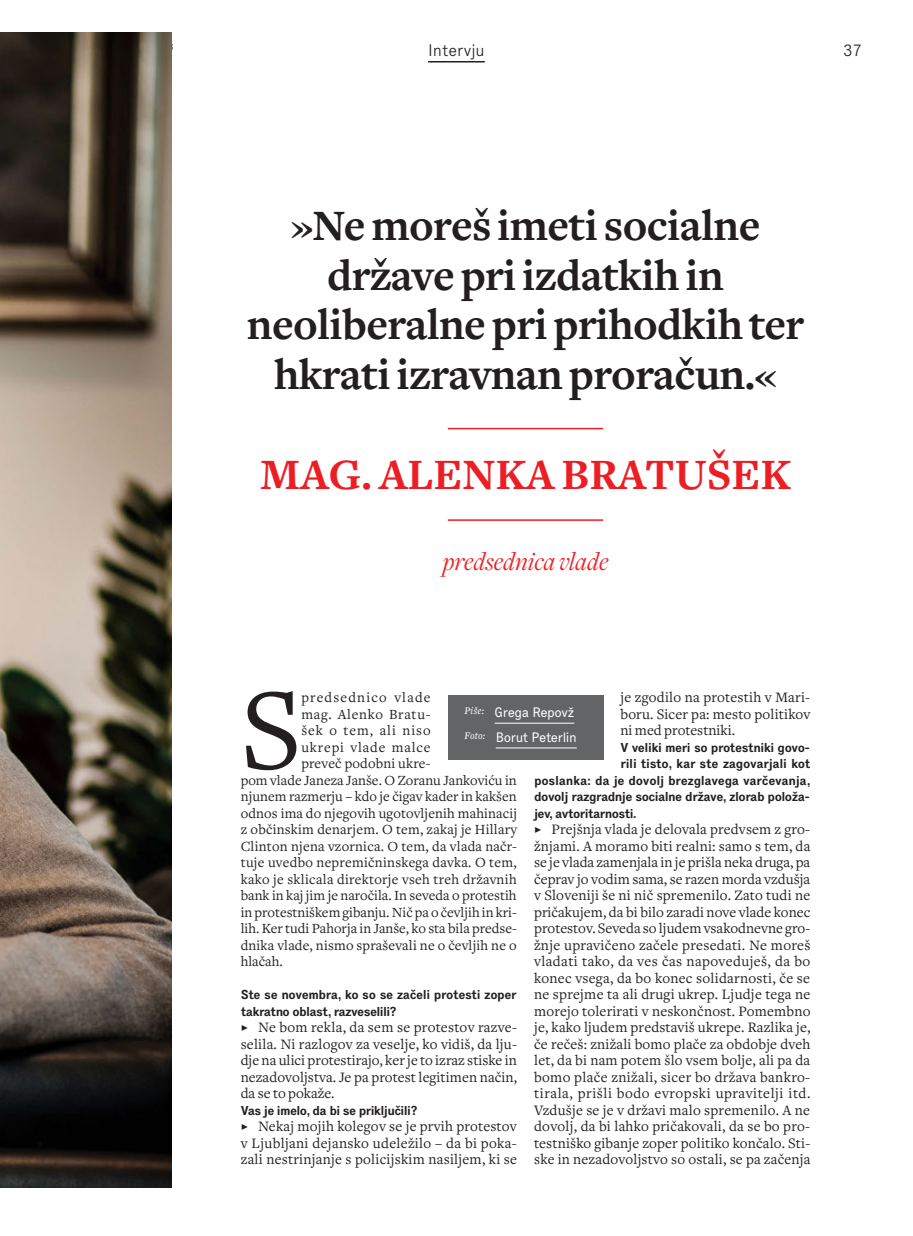
<style>
.page{position:relative;width:913px;height:1236px;background:#fff}
.page>*{position:absolute;margin:0;border:0;box-sizing:border-box;transform-origin:0 0}
.t1{font:120.15px "Freight Body ML";color:#231f20}
.t2{font:700 45px/49.5px "Freight Text ML";letter-spacing:-.015em;color:#231f20;text-align:center}
.t3{font:700 45px "Freight Text ML";color:#ed1d24}
.t4{font:italic 27px "Freight Display ML";color:#ed1d24}
.t5{font:300 16.5px "Executive ML";color:#231f20}
.t6{font:15px/16.5px "Freight Body ML";letter-spacing:.01em;color:#231f20;text-align:justify}
.t7{font:14.55px "Freight Body ML";letter-spacing:.01em;color:#231f20}
.t8{font:14.55px "Freight Body ML";letter-spacing:.085em;color:#231f20}
.t9{font:14.55px "Freight Body ML";letter-spacing:.055em;color:#231f20}
.t10{font:14.55px "Freight Body ML";letter-spacing:.06em;color:#231f20}
.t11{font:14.55px "Freight Body ML";letter-spacing:.065em;color:#231f20}
.t12{font:13.5px/24.8px "Executive ML";letter-spacing:-.03em;color:#fff}
.t13{font:700 12.75px/16.5px "Executive ML";letter-spacing:-.04em;color:#231f20}
.s1{font-family:"FF Dingbests";font-size:12px}
</style>
<div class="page">
<hr style="left:428px;top:61px;width:57px;height:1px;background:#231f20">
<img style="left:0;top:32px;width:172px;height:1155px">
<hr style="left:448px;top:428px;width:155px;height:1px;background:#ed1d24">
<hr style="left:448px;top:519px;width:155px;height:2px;background:#ed1d24">
<div style="left:448px;top:695px;width:155px;height:65px;background:#636466"></div>
<hr style="left:494px;top:723px;width:80px;height:1px;background:#fff">
<hr style="left:495px;top:747px;width:81px;height:1px;background:#fff">
<p class="t5" style="left:428px;top:40px;width:58px">Intervju</p>
<p class="t5" style="left:843px;top:40px;width:20px">37</p>
<p class="t2" style="left:247px;top:201px;width:559px">»Ne moreš imeti socialne države pri izdatkih in neoliberalne pri prihodkih ter hkrati izravnan proračun.«</p>
<p class="t3" style="left:260px;top:448px;width:532px">Mag. Alenka Bratušek</p>
<p class="t4" style="left:442px;top:546px;width:167px">predsednica vlade</p>
<p class="t1" style="left:241px;top:657px;width:62px">S</p>
<p class="t8" style="left:301px;top:689px;width:131px">predsednico vlade</p>
<p class="t6" style="left:620px;top:689px;width:191px">je zgodilo na protestih v Mari&shy;boru. Sicer pa: mesto politikov ni med protestniki.</p>
<p class="t13" style="left:620px;top:739px;width:191px">V veliki meri so protestniki govo-</p>
<p class="t13" style="left:620px;top:755px;width:191px">rili tisto, kar ste zagovarjali kot</p>
<p class="t13" style="left:534px;top:772px;width:278px">poslanka: da je dovolj brezglavega varčevanja,</p>
<p class="t13" style="left:534px;top:788px;width:277px">dovolj razgradnje socialne države, zlorab položa-</p>
<p class="t13" style="left:534px;top:805px;width:104px">jev, avtoritarnosti.</p>
<p class="t6" style="left:534px;top:821px;width:278px"><span class="s1">&gt;</span> Prejšnja vlada je delovala predvsem z gro&shy;žnjami. A moramo biti realni: samo s tem, da se je vlada zamenjala in je prišla neka druga, pa čeprav jo vodim sama, se razen morda vzdušja v Sloveniji še ni nič spremenilo. Zato tudi ne pričakujem, da bi bilo zaradi nove vlade konec protestov. Seveda so ljudem vsakodnevne gro&shy;žnje upravičeno začele presedati. Ne moreš vladati tako, da ves čas napoveduješ, da bo konec vsega, da bo konec solidarnosti, če se ne sprejme ta ali drugi ukrep. Ljudje tega ne morejo tolerirati v neskončnost. Pomembno je, kako ljudem predstaviš ukrepe. Razlika je, če rečeš: znižali bomo plače za obdobje dveh let, da bi nam potem šlo vsem bolje, ali pa da bomo plače znižali, sicer bo država bankro&shy;tirala, prišli bodo evropski upravitelji itd.<br>Vzdušje se je v državi malo spremenilo. A ne dovolj, da bi lahko pričakovali, da se bo pro&shy;testniško gibanje zoper politiko končalo. Sti&shy;ske in nezadovoljstvo so ostali, se pa začenja</p>
<p class="t12" style="left:464px;top:700px;width:114px"><sup>Piše:</sup> Grega Repovž<br><sup>Foto:</sup> Borut Peterlin</p>
<p class="t9" style="left:301px;top:705px;width:131px">mag. Alenko Bratu-</p>
<p class="t11" style="left:301px;top:722px;width:131px">šek o tem, ali niso</p>
<p class="t10" style="left:301px;top:738px;width:131px">ukrepi vlade malce</p>
<p class="t7" style="left:301px;top:755px;width:131px">preveč podobni ukre-</p>
<p class="t7" style="left:241px;top:771px;width:277px">pom vlade Janeza Janše. O Zoranu Jankoviću in</p>
<p class="t7" style="left:241px;top:788px;width:277px">njunem razmerju – kdo je čigav kader in kakšen</p>
<p class="t7" style="left:241px;top:804px;width:278px">odnos ima do njegovih ugotovljenih mahinacij</p>
<p class="t7" style="left:241px;top:821px;width:278px">z občinskim denarjem. O tem, zakaj je Hillary</p>
<p class="t7" style="left:241px;top:837px;width:277px">Clinton njena vzornica. O tem, da vlada načr-</p>
<p class="t7" style="left:241px;top:854px;width:277px">tuje uvedbo nepremičninskega davka. O tem,</p>
<p class="t7" style="left:241px;top:870px;width:277px">kako je sklicala direktorje vseh treh državnih</p>
<p class="t7" style="left:241px;top:887px;width:277px">bank in kaj jim je naročila. In seveda o protestih</p>
<p class="t7" style="left:241px;top:903px;width:277px">in protestniškem gibanju. Nič pa o čevljih in kri-</p>
<p class="t7" style="left:241px;top:920px;width:277px">lih. Ker tudi Pahorja in Janše, ko sta bila predse-</p>
<p class="t7" style="left:241px;top:936px;width:277px">dnika vlade, nismo spraševali ne o čevljih ne o</p>
<p class="t7" style="left:241px;top:953px;width:43px">hlačah.</p>
<p class="t13" style="left:241px;top:986px;width:277px">Ste se novembra, ko so se začeli protesti zoper takratno oblast, razveselili?</p>
<p class="t6" style="left:241px;top:1019px;width:278px"><span class="s1">&gt;</span> Ne bom rekla, da sem se protestov razve&shy;selila. Ni razlogov za veselje, ko vidiš, da lju&shy;dje na ulici protestirajo, ker je to izraz stiske in nezadovoljstva. Je pa protest legitimen način, da se to pokaže.</p>
<p class="t13" style="left:241px;top:1102px;width:178px">Vas je imelo, da bi se priključili?</p>
<p class="t6" style="left:241px;top:1118px;width:278px"><span class="s1">&gt;</span> Nekaj mojih kolegov se je prvih protestov v Ljubljani dejansko udeležilo – da bi poka&shy;zali nestrinjanje s policijskim nasiljem, ki se</p>
</div>
